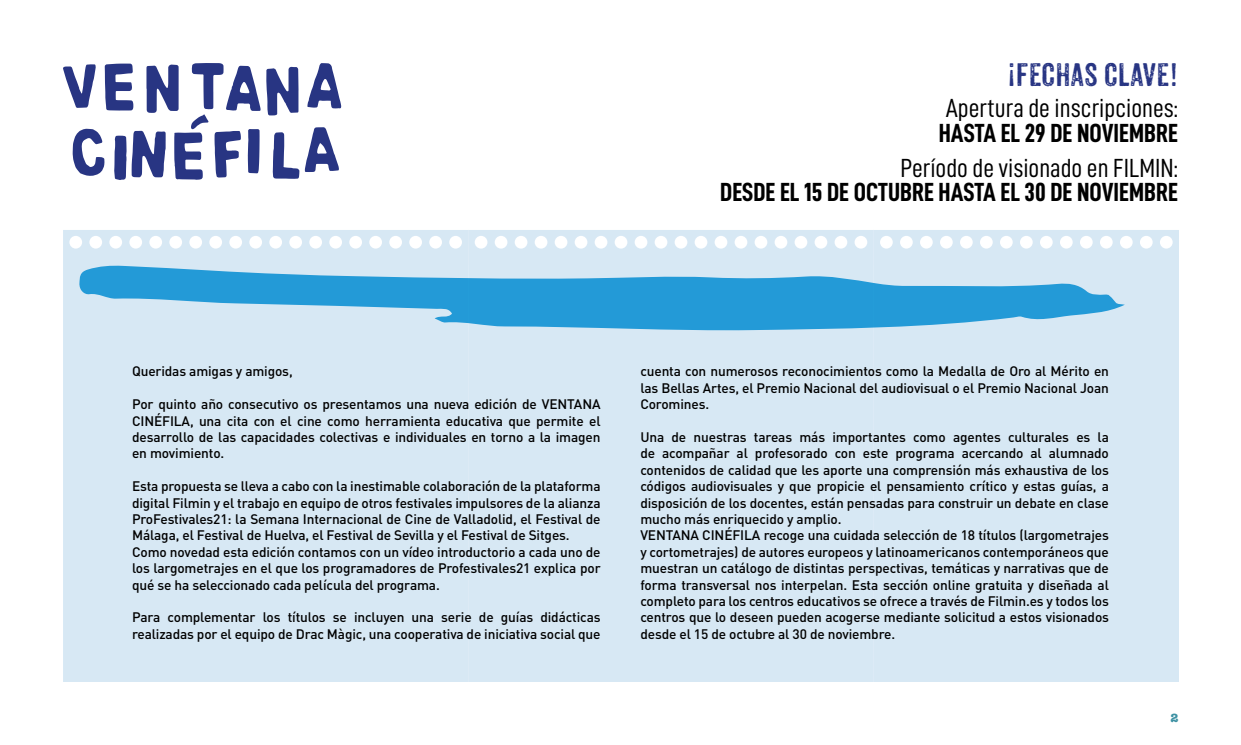
<style>
.page{position:relative;width:1241px;height:745px;background:#fff}
.page>*{position:absolute;margin:0;border:0;box-sizing:border-box;transform-origin:0 0}
.t1{font:31.5px "Anodyne";color:#283583}
.t2{font:26.25px "D DIN Condensed Bold";color:#000}
.t3{font:26.25px "D DIN Condensed";color:#000}
.t4{font:500 13.65px/16.4px "DIN Pro";letter-spacing:-.01em;color:#000}
.t5{font:700 12.25px "American Typewriter";color:#3d91a3}
</style>
<div class="page">
<div style="left:63px;top:230px;width:405px;height:451px;background:#d7e8f4"></div>
<div style="left:468px;top:230px;width:405px;height:451px;background:#d7e8f4"></div>
<div style="left:873px;top:230px;width:305px;height:451px;background:#d7e8f4"></div>
<svg style="left:79px;top:265px;width:1045px;height:66px;fill:#239ad7"></svg>
<svg style="left:266px;top:67px;width:32px;height:48px"></svg>
<svg style="left:305px;top:127px;width:34px;height:45px"></svg>
<svg style="left:307px;top:63px;width:34px;height:45px"></svg>
<svg style="left:273px;top:132px;width:26px;height:47px"></svg>
<svg style="left:63px;top:63px;width:197px;height:117px"></svg>
<h1 class="t1" style="left:1007px;top:55px;width:172px">¡FECHAS CLAVE!</h1>
<h2 class="t3" style="left:945px;top:94px;width:234px">Apertura de inscripciones:</h2>
<h2 class="t2" style="left:938px;top:118px;width:240px">HASTA EL 29 DE NOVIEMBRE</h2>
<h2 class="t3" style="left:900px;top:153px;width:279px">Período de visionado en FILMIN:</h2>
<h2 class="t2" style="left:720px;top:178px;width:459px">DESDE EL 15 DE OCTUBRE HASTA EL 30 DE NOVIEMBRE</h2>
<p class="t4" style="left:132px;top:362px;width:162px">Queridas amigas y amigos,</p>
<p class="t4" style="left:132px;top:395px;width:470px;text-align:justify">Por quinto año consecutivo os presentamos una nueva edición de VENTANA CINÉFILA, una cita con el cine como herramienta educativa que permite el desarrollo de las capacidades colectivas e individuales en torno a la imagen en movimiento.</p>
<p class="t4" style="left:132px;top:477px;width:470px">Esta propuesta se lleva a cabo con la inestimable colaboración de la plataforma digital Filmin y el trabajo en equipo de otros festivales impulsores de la alianza ProFestivales21: la Semana Internacional de Cine de Valladolid, el Festival de Málaga, el Festival de Huelva, el Festival de Sevilla y el Festival de Sitges.<br>Como novedad esta edición contamos con un vídeo introductorio a cada uno de los largometrajes en el que los programadores de Profestivales21 explica por qué se ha seleccionado cada película del programa.</p>
<p class="t4" style="left:132px;top:608px;width:470px">Para complementar los títulos se incluyen una serie de guías didácticas realizadas por el equipo de Drac Màgic, una cooperativa de iniciativa social que</p>
<p class="t4" style="left:640px;top:362px;width:470px;text-align:justify">cuenta con numerosos reconocimientos como la Medalla de Oro al Mérito en las Bellas Artes, el Premio Nacional del audiovisual o el Premio Nacional Joan Coromines.</p>
<p class="t4" style="left:640px;top:428px;width:470px">Una de nuestras tareas más importantes como agentes culturales es la de acompañar al profesorado con este programa acercando al alumnado contenidos de calidad que les aporte una comprensión más exhaustiva de los códigos audiovisuales y que propicie el pensamiento crítico y estas guías, a disposición de los docentes, están pensadas para construir un debate en clase mucho más enriquecido y amplio.<br>VENTANA CINÉFILA recoge una cuidada selección de 18 títulos (largometrajes y cortometrajes) de autores europeos y latinoamericanos contemporáneos que muestran un catálogo de distintas perspectivas, temáticas y narrativas que de forma transversal nos interpelan. Esta sección online gratuita y diseñada al completo para los centros educativos se ofrece a través de Filmin.es y todos los centros que lo deseen pueden acogerse mediante solicitud a estos visionados desde el 15 de octubre al 30 de noviembre.</p>
<p class="t5" style="left:1170px;top:707px;width:10px">2</p>
</div>
